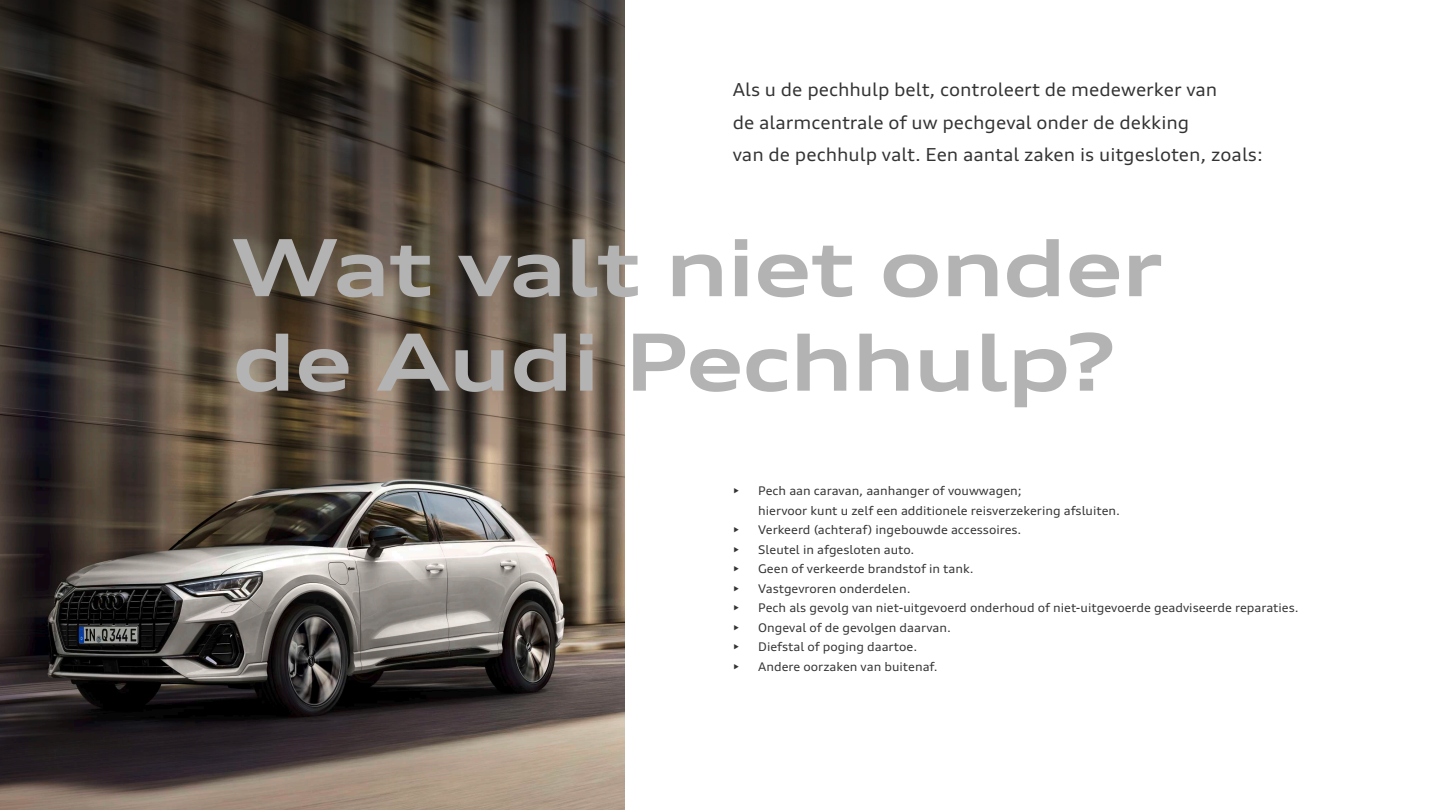
<style>
.page{position:relative;width:1440px;height:810px;background:#fff}
.page>*{position:absolute;margin:0;border:0;box-sizing:border-box;transform-origin:0 0}
.t1{font:700 expanded 78.75px/94.5px "Audi Type";letter-spacing:-.015em;color:#b3b3b3}
.t2{font:expanded 18px/32.4px "Audi Type";color:#333}
.t3{font:expanded 12px/19.5px "Audi Type";color:#333}
</style>
<div class="page">
<img style="left:0;top:514px;width:624px;height:296px">
<svg style="left:0;top:0;width:624px;height:514px;background:#4a4137"></svg>
<h2 class="t2" style="left:733px;top:73px;width:532px">Als u de pechhulp belt, controleert de medewerker van<br>de alarmcentrale of uw pechgeval onder de dekking<br>van de pechhulp valt. Een aantal zaken is uitgesloten, zoals:</h2>
<h1 class="t1" style="left:232px;top:220px;width:932px">Wat valt niet onder de Audi Pechhulp?</h1>
<p class="t3" style="left:733px;top:481px;width:8px">►</p>
<p class="t3" style="left:758px;top:481px;width:363px">Pech aan caravan, aanhanger of vouwwagen;<br>hiervoor kunt u zelf een additionele reisverzekering afsluiten.</p>
<p class="t3" style="left:733px;top:520px;width:8px">►</p>
<p class="t3" style="left:758px;top:520px;width:265px">Verkeerd (achteraf) ingebouwde accessoires.</p>
<p class="t3" style="left:733px;top:539px;width:8px">►</p>
<p class="t3" style="left:758px;top:539px;width:158px">Sleutel in afgesloten auto.</p>
<p class="t3" style="left:733px;top:559px;width:8px">►</p>
<p class="t3" style="left:758px;top:559px;width:217px">Geen of verkeerde brandstof in tank.</p>
<p class="t3" style="left:733px;top:578px;width:8px">►</p>
<p class="t3" style="left:758px;top:578px;width:154px">Vastgevroren onderdelen.</p>
<p class="t3" style="left:733px;top:598px;width:8px">►</p>
<p class="t3" style="left:758px;top:598px;width:542px">Pech als gevolg van niet-uitgevoerd onderhoud of niet-uitgevoerde geadviseerde reparaties.</p>
<p class="t3" style="left:733px;top:617px;width:8px">►</p>
<p class="t3" style="left:758px;top:617px;width:194px">Ongeval of de gevolgen daarvan.</p>
<p class="t3" style="left:733px;top:637px;width:8px">►</p>
<p class="t3" style="left:758px;top:637px;width:161px">Diefstal of poging daartoe.</p>
<p class="t3" style="left:733px;top:656px;width:8px">►</p>
<p class="t3" style="left:758px;top:656px;width:181px">Andere oorzaken van buitenaf.</p>
</div>
